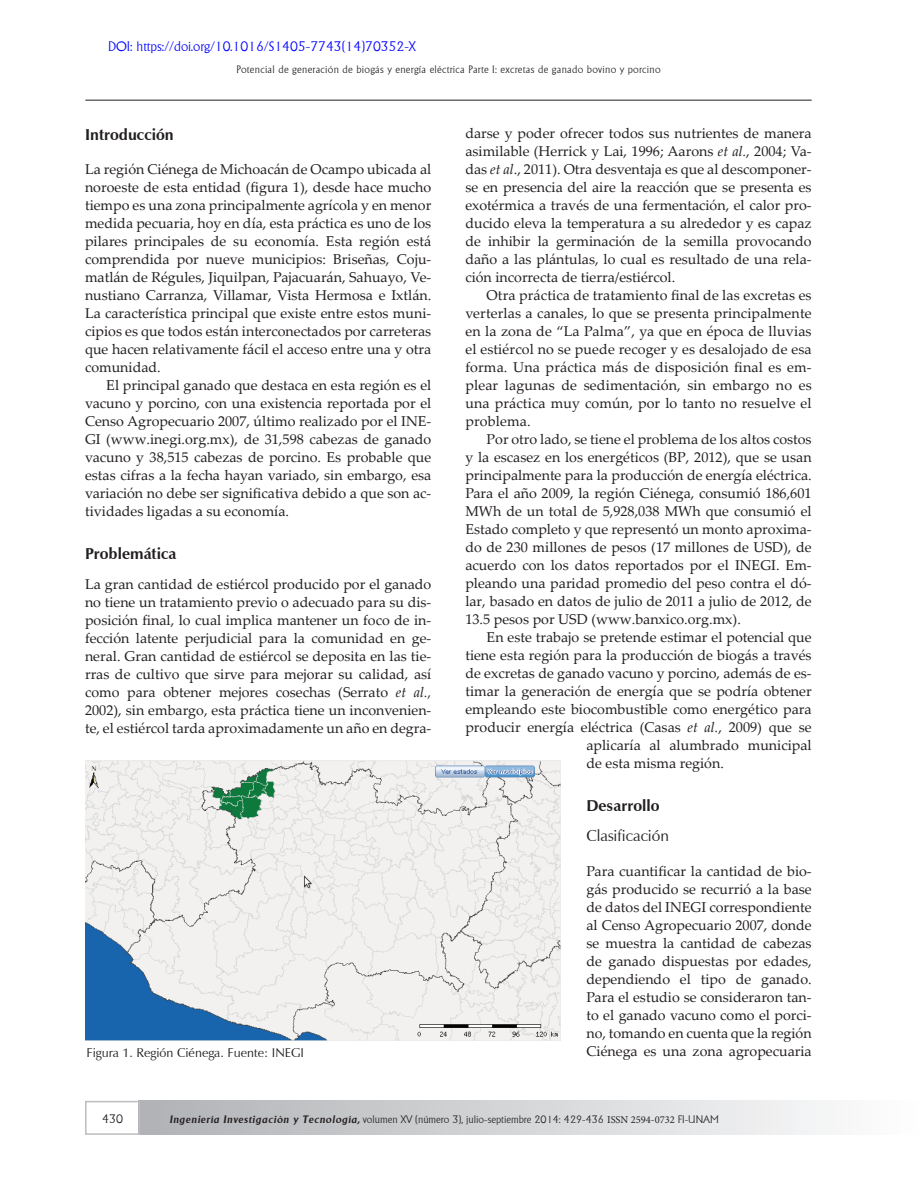
<style>
.page{position:relative;width:918px;height:1188px;background:#fff}
.page>*{position:absolute;margin:0;border:0;box-sizing:border-box;transform-origin:0 0}
.t1{font:700 15.75px "Zapf Humanist 601 BT";color:#231f20}
.t2{font:15.75px "Zapf Humanist 601 BT";color:#231f20}
.t3{font:14.25px/18px "Palatino Linotype";color:#231f20;text-align:justify}
.t4{font:300 13.5px "Adelon";color:#00f}
.t5{font:12.75px "Zapf Humanist 601 BT";color:#231f20}
.t6{font:300 12px "Adelon";color:#231f20}
.t7{font:300 10.5px "Adelon";color:#231f20}
.t8{font:300 10.5px "Adelon";letter-spacing:.025em;color:#231f20}
.s1{font-style:italic}
.s2{font-weight:600;font-style:italic}
.s3{font-family:"Minion Pro";font-weight:400}
</style>
<div class="page">
<div style="left:138px;top:1101px;width:780px;height:34px;background:linear-gradient(to right,#b0b1b5,#fdfefe)"></div>
<hr style="left:85px;top:100px;width:727px;height:1px;background:#231f20">
<div style="left:85px;top:1101px;width:55px;height:34px;border:2px solid #bcbdc0"></div>
<img style="left:85px;top:760px;width:476px;height:281px">
<p class="t4" style="left:108px;top:38px;width:310px">DOI: https://doi.org/10.1016/S1405-7743(14)70352-X</p>
<p class="t8" style="left:236px;top:63px;width:426px">Potencial de generación de biogás y energía eléctrica Parte I: excretas de ganado bovino y porcino</p>
<p class="t1" style="left:85px;top:124px;width:90px">Introducción</p>
<p class="t3" style="left:85px;top:160px;width:348px">La región Ciénega de Michoacán de Ocampo ubicada al noroeste de esta entidad (figura 1), desde hace mucho tiempo es una zona principalmente agrícola y en menor medida pecuaria, hoy en día, esta práctica es uno de los pilares principales de su economía. Esta región está comprendida por nueve municipios: Briseñas, Coju&shy;matlán de Régules, Jiquilpan, Pajacuarán, Sahuayo, Ve&shy;nustiano Carranza, Villamar, Vista Hermosa e Ixtlán.<br>La característica principal que existe entre estos muni&shy;cipios es que todos están interconectados por carreteras que hacen relativamente fácil el acceso entre una y otra comunidad.</p>
<p class="t3" style="left:85px;top:376px;width:348px;text-indent:21px">El principal ganado que destaca en esta región es el vacuno y porcino, con una existencia reportada por el Censo Agropecuario 2007, último realizado por el INE-GI (www.inegi.org.mx), de 31,598 cabezas de ganado vacuno y 38,515 cabezas de porcino. Es probable que estas cifras a la fecha hayan variado, sin embargo, esa variación no debe ser significativa debido a que son ac&shy;tividades ligadas a su economía.</p>
<p class="t1" style="left:85px;top:544px;width:93px">Problemática</p>
<p class="t3" style="left:85px;top:575px;width:348px">La gran cantidad de estiércol producido por el ganado no tiene un tratamiento previo o adecuado para su dis&shy;posición final, lo cual implica mantener un foco de in&shy;fección latente perjudicial para la comunidad en ge&shy;neral. Gran cantidad de estiércol se deposita en las tie&shy;rras de cultivo que sirve para mejorar su calidad, así como para obtener mejores cosechas (Serrato <span class="s1">et al., </span>2002), sin embargo, esta práctica tiene un inconvenien&shy;te, el estiércol tarda aproximadamente un año en degra-</p>
<p class="t3" style="left:465px;top:124px;width:348px">darse y poder ofrecer todos sus nutrientes de manera asimilable (Herrick y Lai, 1996; Aarons <span class="s1">et al.</span>, 2004; Va&shy;das <span class="s1">et al</span>., 2011). Otra desventaja es que al descomponer&shy;se en presencia del aire la reacción que se presenta es exotérmica a través de una fermentación, el calor pro&shy;ducido eleva la temperatura a su alrededor y es capaz de inhibir la germinación de la semilla provocando daño a las plántulas, lo cual es resultado de una rela&shy;ción incorrecta de tierra/estiércol.</p>
<p class="t3" style="left:465px;top:286px;width:348px;text-indent:21px">Otra práctica de tratamiento final de las excretas es verterlas a canales, lo que se presenta principalmente en la zona de “La Palma”, ya que en época de lluvias el estiércol no se puede recoger y es desalojado de esa forma. Una práctica más de disposición final es em&shy;plear lagunas de sedimentación, sin embargo no es una práctica muy común, por lo tanto no resuelve el problema.</p>
<p class="t3" style="left:465px;top:430px;width:348px;text-indent:21px">Por otro lado, se tiene el problema de los altos costos y la escasez en los energéticos (BP, 2012), que se usan principalmente para la producción de energía eléctrica.<br>Para el año 2009, la región Ciénega, consumió 186,601<br>MWh de un total de 5,928,038 MWh que consumió el Estado completo y que representó un monto aproxima&shy;do de 230 millones de pesos (17 millones de USD), de acuerdo con los datos reportados por el INEGI. Em&shy;pleando una paridad promedio del peso contra el dó&shy;lar, basado en datos de julio de 2011 a julio de 2012, de 13.5 pesos por USD (www.banxico.org.mx).</p>
<p class="t3" style="left:487px;top:628px;width:327px">En este trabajo se pretende estimar el potencial que</p>
<p class="t3" style="left:465px;top:646px;width:348px">tiene esta región para la producción de biogás a través</p>
<p class="t3" style="left:465px;top:664px;width:348px">de excretas de ganado vacuno y porcino, además de es-</p>
<p class="t3" style="left:465px;top:682px;width:348px">timar la generación de energía que se podría obtener</p>
<p class="t3" style="left:465px;top:699px;width:348px">empleando este biocombustible como energético para</p>
<p class="t3" style="left:465px;top:717px;width:348px">producir energía eléctrica (Casas <span class="s1">et al.</span>, 2009) que se</p>
<p class="t3" style="left:586px;top:735px;width:227px">aplicaría al alumbrado municipal</p>
<p class="t3" style="left:586px;top:753px;width:139px">de esta misma región.</p>
<p class="t1" style="left:586px;top:796px;width:75px">Desarrollo</p>
<p class="t2" style="left:586px;top:826px;width:84px">Clasificación</p>
<p class="t3" style="left:586px;top:861px;width:227px">Para cuantificar la cantidad de bio&shy;gás producido se recurrió a la base de datos del INEGI correspondiente al Censo Agropecuario 2007, donde se muestra la cantidad de cabezas de ganado dispuestas por edades, dependiendo el tipo de ganado.<br>Para el estudio se consideraron tan&shy;to el ganado vacuno como el porci&shy;no, tomando en cuenta que la región</p>
<p class="t5" style="left:87px;top:1044px;width:219px">Figura 1. Región Ciénega. Fuente: INEGI</p>
<p class="t3" style="left:586px;top:1041px;width:227px">Ciénega es una zona agropecuaria</p>
<p class="t6" style="left:102px;top:1112px;width:22px">430</p>
<p class="t7" style="left:169px;top:1113px;width:551px"><span class="s2">Ingeniería Investigación y Tecnología,</span> volumen XV (número 3), julio-septiembre 2014: 429-436 <span class="s3">ISSN 2594-0732</span> FI-UNAM</p>
</div>
